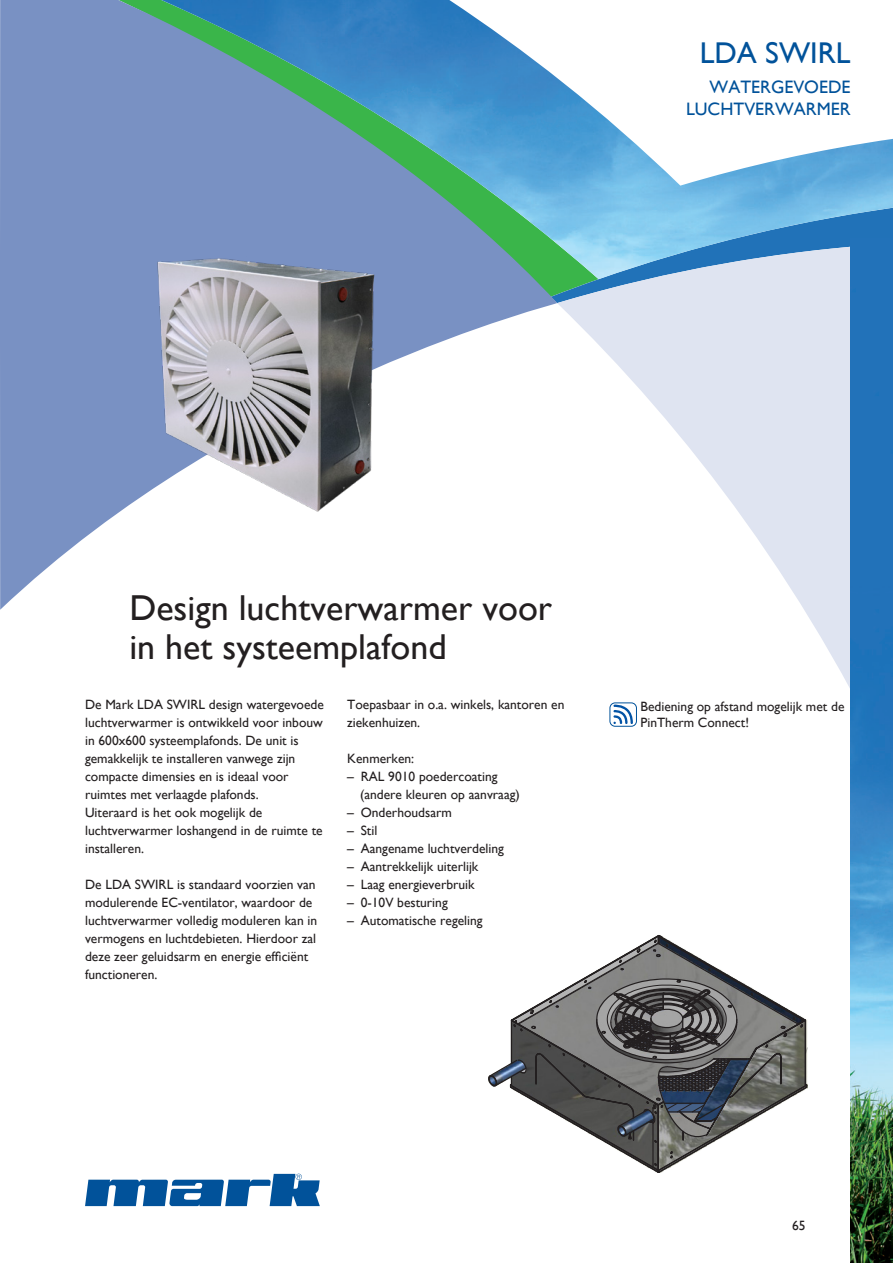
<style>
.page{position:relative;width:893px;height:1263px;background:#fff}
.page>*{position:absolute;margin:0;border:0;box-sizing:border-box;transform-origin:0 0}
.Kop1{font:36px "Gill Sans";color:#231f20}
.Product_naam{font:30px "Gill Sans";color:#01529a}
.Product_naam-2{font:18px "Gill Sans";color:#01529a}
.Introtekst{font:13.5px/18px "Gill Sans";color:#231f20}
.Platte_tekst{font:13.5px/16.5px "Gill Sans";color:#231f20}
.Tussenkop_intro{font:13.5px "Gill Sans";color:#231f20}
</style>
<div class="page">
<svg style="left:85px;top:1174px;width:235px;height:32px"></svg>
<svg style="left:558px;top:279px;width:292px;height:447px"></svg>
<img style="left:558px;top:79px;width:335px;height:200px">
<svg style="left:0;top:0;width:558px;height:610px;fill:#7991c3"></svg>
<img style="left:850px;top:238px;width:43px;height:1025px">
<img style="left:133px;top:238px;width:264px;height:289px">
<svg style="left:488px;top:935px;width:320px;height:238px"></svg>
<div style="left:610px;top:703px;width:26px;height:23px;background:#fff;border-radius:5px"></div>
<svg style="left:613px;top:705px;width:20px;height:19px"></svg>
<div style="left:609px;top:702px;width:28px;height:25px;border:1px solid #01529a;border-radius:5px"></div>
<p class="Product_naam" style="left:700px;top:36px;width:152px">LDA SWIRL</p>
<p class="Product_naam-2" style="left:710px;top:77px;width:143px">WATERGEVOEDE</p>
<p class="Product_naam-2" style="left:686px;top:98px;width:166px">LUCHTVERWARMER</p>
<p class="Kop1" style="left:129px;top:587px;width:424px">Design luchtverwarmer voor</p>
<p class="Kop1" style="left:129px;top:626px;width:319px">in het systeemplafond</p>
<p class="Introtekst" style="left:85px;top:695px;width:240px">De Mark LDA SWIRL design watergevoede luchtverwarmer is ontwikkeld voor inbouw in 600x600 systeemplafonds. De unit is gemakkelijk te installeren vanwege zijn compacte dimensies en is ideaal voor ruimtes met verlaagde plafonds.</p>
<p class="Introtekst" style="left:85px;top:803px;width:239px">Uiteraard is het ook mogelijk de luchtverwarmer loshangend in de ruimte te installeren.</p>
<p class="Introtekst" style="left:85px;top:875px;width:234px">De LDA SWIRL is standaard voorzien van modulerende EC-ventilator, waardoor de luchtverwarmer volledig moduleren kan in vermogens en luchtdebieten. Hierdoor zal deze zeer geluidsarm en energie efficiënt functioneren.</p>
<p class="Introtekst" style="left:347px;top:695px;width:219px">Toepasbaar in o.a. winkels, kantoren en ziekenhuizen.</p>
<p class="Tussenkop_intro" style="left:347px;top:750px;width:68px">Kenmerken:</p>
<p class="Introtekst" style="left:347px;top:767px;width:152px">– RAL 9010 poedercoating</p>
<p class="Introtekst" style="left:360px;top:785px;width:161px">(andere kleuren op aanvraag)</p>
<p class="Introtekst" style="left:347px;top:803px;width:106px">– Onderhoudsarm</p>
<p class="Introtekst" style="left:347px;top:821px;width:32px">– Stil</p>
<p class="Introtekst" style="left:347px;top:839px;width:158px">– Aangename luchtverdeling</p>
<p class="Introtekst" style="left:347px;top:857px;width:133px">– Aantrekkelijk uiterlijk</p>
<p class="Introtekst" style="left:347px;top:875px;width:129px">– Laag energieverbruik</p>
<p class="Introtekst" style="left:347px;top:893px;width:102px">– 0-10V besturing</p>
<p class="Introtekst" style="left:347px;top:911px;width:137px">– Automatische regeling</p>
<p class="Platte_tekst" style="left:640px;top:698px;width:205px">Bediening op afstand mogelijk met de<br>PinTherm Connect!</p>
<p class="Introtekst" style="left:792px;top:1216px;width:15px">65</p>
</div>
